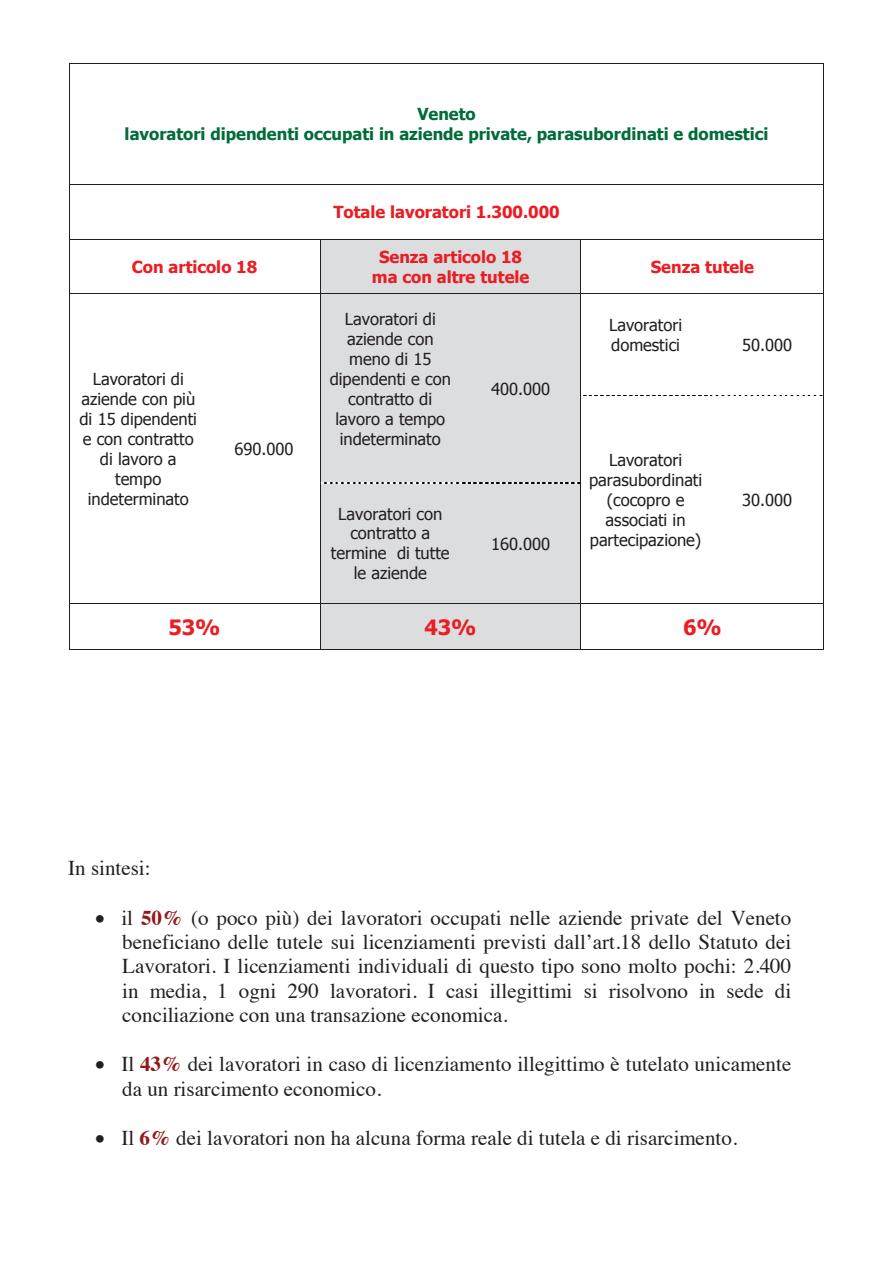
<style>
.page{position:relative;width:893px;height:1263px;background:#fff}
.page>*{position:absolute;margin:0;border:0;box-sizing:border-box;transform-origin:0 0}
.t1{font:21px/24.2px "Times";color:#231f20;text-align:justify}
.t2{font:700 21px "Tahoma";color:#ea1d23}
.t3{font:16.5px/20px "Tahoma";color:#231f20;text-align:center}
.t4{font:700 16.5px/20px "Tahoma";color:#ea1d23;text-align:center}
.t5{font:700 16.5px/20px "Tahoma";color:#006c39;text-align:center}
.s1{font-weight:700;color:#93191c}
</style>
<div class="page">
<hr style="left:69px;top:63px;width:755px;height:1px;background:#231f20">
<hr style="left:69px;top:64px;width:1px;height:120px;background:#231f20">
<hr style="left:824px;top:64px;width:1px;height:120px;background:#231f20">
<hr style="left:69px;top:184px;width:755px;height:1px;background:#231f20">
<hr style="left:69px;top:185px;width:1px;height:54px;background:#231f20">
<hr style="left:824px;top:185px;width:1px;height:54px;background:#231f20">
<div style="left:320px;top:240px;width:261px;height:53px;background:#dcdddf"></div>
<hr style="left:69px;top:239px;width:251px;height:1px;background:#231f20">
<hr style="left:320px;top:239px;width:261px;height:1px;background:#231f20">
<hr style="left:581px;top:239px;width:243px;height:1px;background:#231f20">
<hr style="left:69px;top:240px;width:1px;height:53px;background:#231f20">
<hr style="left:320px;top:240px;width:1px;height:53px;background:#231f20">
<hr style="left:581px;top:240px;width:1px;height:53px;background:#231f20">
<hr style="left:824px;top:240px;width:1px;height:53px;background:#231f20">
<div style="left:320px;top:294px;width:140px;height:189px;background:#dcdddf"></div>
<div style="left:460px;top:294px;width:121px;height:189px;background:#dcdddf"></div>
<hr style="left:69px;top:293px;width:139px;height:1px;background:#231f20">
<hr style="left:208px;top:293px;width:112px;height:1px;background:#231f20">
<hr style="left:320px;top:293px;width:140px;height:1px;background:#231f20">
<hr style="left:461px;top:293px;width:120px;height:1px;background:#231f20">
<hr style="left:581px;top:293px;width:129px;height:1px;background:#231f20">
<hr style="left:711px;top:293px;width:113px;height:1px;background:#231f20">
<hr style="left:69px;top:294px;width:1px;height:101px;background:#231f20">
<hr style="left:320px;top:294px;width:1px;height:101px;background:#231f20">
<hr style="left:581px;top:294px;width:1px;height:101px;background:#231f20">
<hr style="left:824px;top:294px;width:1px;height:101px;background:#231f20">
<svg style="left:583px;top:395px;width:241px;height:1px"></svg>
<hr style="left:69px;top:396px;width:1px;height:87px;background:#231f20">
<hr style="left:320px;top:396px;width:1px;height:87px;background:#231f20">
<hr style="left:581px;top:396px;width:1px;height:87px;background:#231f20">
<hr style="left:824px;top:396px;width:1px;height:87px;background:#231f20">
<div style="left:320px;top:483px;width:140px;height:120px;background:#dcdddf"></div>
<div style="left:460px;top:483px;width:121px;height:120px;background:#dcdddf"></div>
<svg style="left:320px;top:482px;width:262px;height:2px"></svg>
<hr style="left:69px;top:483px;width:1px;height:120px;background:#231f20">
<hr style="left:320px;top:483px;width:1px;height:120px;background:#231f20">
<hr style="left:581px;top:483px;width:1px;height:120px;background:#231f20">
<hr style="left:824px;top:483px;width:1px;height:120px;background:#231f20">
<div style="left:320px;top:603px;width:261px;height:46px;background:#dcdddf"></div>
<hr style="left:69px;top:603px;width:139px;height:1px;background:#231f20">
<hr style="left:208px;top:603px;width:112px;height:1px;background:#231f20">
<hr style="left:320px;top:603px;width:140px;height:1px;background:#231f20">
<hr style="left:461px;top:603px;width:120px;height:1px;background:#231f20">
<hr style="left:581px;top:603px;width:129px;height:1px;background:#231f20">
<hr style="left:711px;top:603px;width:113px;height:1px;background:#231f20">
<hr style="left:69px;top:603px;width:1px;height:46px;background:#231f20">
<hr style="left:69px;top:649px;width:251px;height:1px;background:#231f20">
<hr style="left:320px;top:603px;width:1px;height:46px;background:#231f20">
<hr style="left:320px;top:649px;width:261px;height:1px;background:#231f20">
<hr style="left:581px;top:603px;width:1px;height:46px;background:#231f20">
<hr style="left:581px;top:649px;width:243px;height:1px;background:#231f20">
<hr style="left:824px;top:603px;width:1px;height:46px;background:#231f20">
<p class="t5" style="left:125px;top:103px;width:645px">Veneto<br>lavoratori dipendenti occupati in aziende private, parasubordinati e domestici</p>
<p class="t4" style="left:333px;top:201px;width:228px">Totale lavoratori 1.300.000</p>
<p class="t4" style="left:132px;top:256px;width:127px">Con articolo 18</p>
<p class="t4" style="left:372px;top:246px;width:159px">Senza articolo 18 ma con altre tutele</p>
<p class="t4" style="left:651px;top:256px;width:105px">Senza tutele</p>
<p class="t3" style="left:79px;top:368px;width:119px">Lavoratori di aziende con più di 15 dipendenti e con contratto di lavoro a tempo indeterminato</p>
<p class="t3" style="left:234px;top:438px;width:61px">690.000</p>
<p class="t3" style="left:330px;top:308px;width:123px">Lavoratori di aziende con meno di 15 dipendenti e con contratto di lavoro a tempo indeterminato</p>
<p class="t3" style="left:331px;top:503px;width:120px">Lavoratori con contratto a termine di tutte le aziende</p>
<p class="t3" style="left:491px;top:378px;width:61px">400.000</p>
<p class="t3" style="left:491px;top:533px;width:61px">160.000</p>
<p class="t3" style="left:609px;top:314px;width:75px;text-align:left">Lavoratori domestici</p>
<p class="t3" style="left:589px;top:449px;width:115px">Lavoratori parasubordinati (cocopro e associati in partecipazione)</p>
<p class="t2" style="left:169px;top:612px;width:53px">53%</p>
<p class="t2" style="left:425px;top:612px;width:53px">43%</p>
<p class="t2" style="left:683px;top:612px;width:40px">6%</p>
<p class="t3" style="left:742px;top:334px;width:52px">50.000</p>
<p class="t3" style="left:742px;top:489px;width:52px">30.000</p>
<p class="t1" style="left:68px;top:854px;width:84px">In sintesi:</p>
<p class="t1" style="left:122px;top:904px;width:671px;text-indent:-27px">• il <span class="s1">50%</span> (o poco più) dei lavoratori occupati nelle aziende private del Veneto beneficiano delle tutele sui licenziamenti previsti dall’art.18 dello Statuto dei Lavoratori. I licenziamenti individuali di questo tipo sono molto pochi: 2.400 in media, 1 ogni 290 lavoratori. I casi illegittimi si risolvono in sede di conciliazione con una transazione economica.</p>
<p class="t1" style="left:122px;top:1050px;width:671px;text-indent:-27px">• Il <span class="s1">43%</span> dei lavoratori in caso di licenziamento illegittimo è tutelato unicamente da un risarcimento economico.</p>
<p class="t1" style="left:95px;top:1124px;width:644px">• Il <span class="s1">6%</span> dei lavoratori non ha alcuna forma reale di tutela e di risarcimento.</p>
</div>
